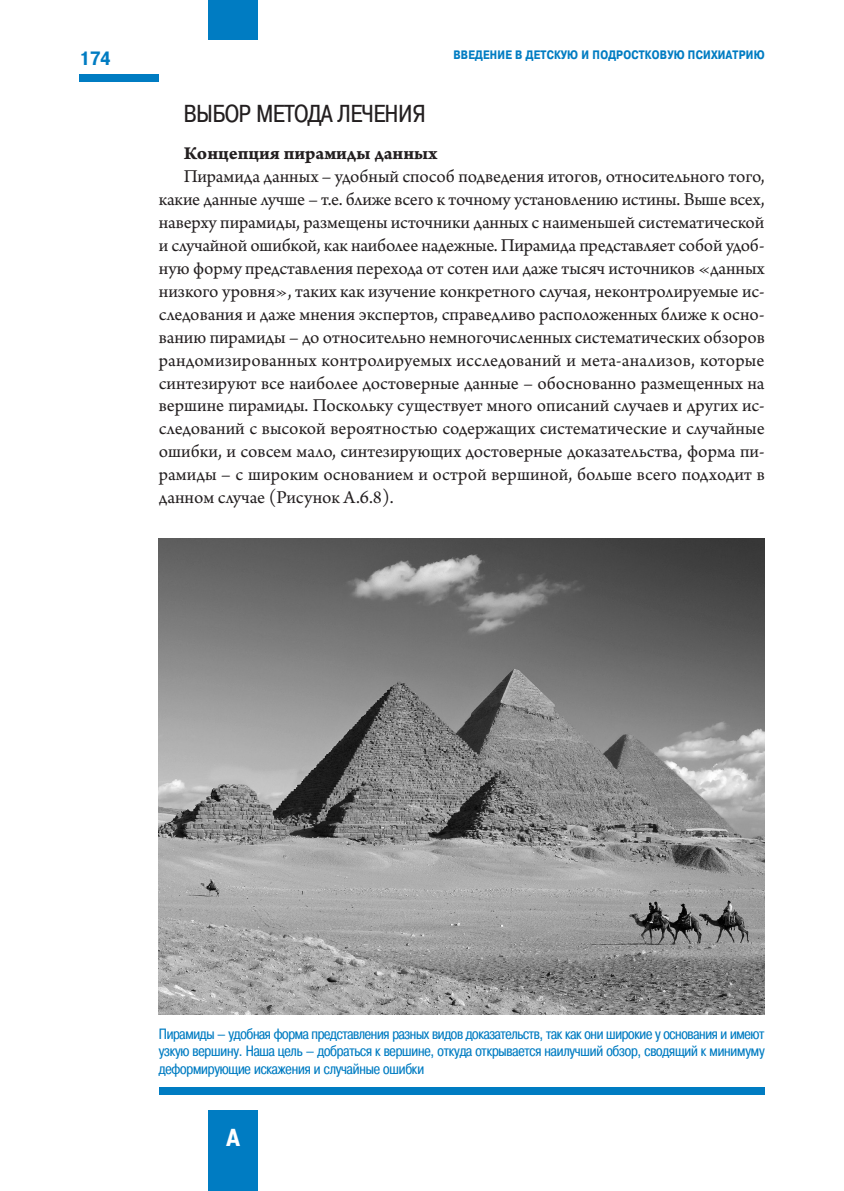
<style>
.page{position:relative;width:844px;height:1191px;background:#fff}
.page>*{position:absolute;margin:0;border:0;box-sizing:border-box;transform-origin:0 0}
.Head-1{font:24.5px "Pragmatica Cond C";color:#231f20}
.t1{font:700 24.5px "Pragmatica Cond C";color:#fff}
.t2{font:700 19.25px "Pragmatica Cond C";color:#007cc2}
.Main{font:19.07px/22.9px "Arno Pro";color:#231f20;text-align:justify}
.Head2{font:19.07px "Arno Pro Bold Caption";color:#231f20}
.Citata{font:14.88px/17.7px "Pragmatica Cond C";letter-spacing:-.01em;color:#007cc2;text-align:justify}
.t3{font:700 12.25px "Pragmatica Cond C";letter-spacing:.02em;color:#007cc2}
</style>
<div class="page">
<div style="left:79px;top:74px;width:80px;height:8px;background:#007cc2"></div>
<div style="left:208px;top:0;width:50px;height:40px;background:#007cc2"></div>
<div style="left:208px;top:1110px;width:50px;height:81px;background:#007cc2"></div>
<img style="left:158px;top:538px;width:606px;height:476px">
<div style="left:159px;top:1087px;width:605px;height:8px;background:#007cc2"></div>
<p class="t2" style="left:79px;top:47px;width:33px">174</p>
<p class="t3" style="left:453px;top:48px;width:312px">ВВЕДЕНИЕ В ДЕТСКУЮ И ПОДРОСТКОВУЮ ПСИХИАТРИЮ</p>
<p class="Head-1" style="left:184px;top:100px;width:243px">ВЫБОР МЕТОДА ЛЕЧЕНИЯ</p>
<p class="Head2" style="left:184px;top:142px;width:255px">Концепция пирамиды данных</p>
<p class="Main" style="left:159px;top:166px;width:607px;text-indent:25px">Пирамида данных – удобный способ подведения итогов, относительного того, какие данные лучше – т.е. ближе всего к точному установлению истины. Выше всех, наверху пирамиды, размещены источники данных с наименьшей систематической и случайной ошибкой, как наиболее надежные. Пирамида представляет собой удоб&shy;ную форму представления перехода от сотен или даже тысяч источников «данных низкого уровня», таких как изучение конкретного случая, неконтролируемые ис&shy;следования и даже мнения экспертов, справедливо расположенных ближе к осно&shy;ванию пирамиды – до относительно немногочисленных систематических обзоров рандомизированных контролируемых исследований и мета-анализов, которые синтезируют все наиболее достоверные данные – обоснованно размещенных на вершине пирамиды. Поскольку существует много описаний случаев и других ис&shy;следований с высокой вероятностью содержащих систематические и случайные ошибки, и совсем мало, синтезирующих достоверные доказательства, форма пи&shy;рамиды – с широким основанием и острой вершиной, больше всего подходит в данном случае (Рисунок А.6.8).</p>
<p class="Citata" style="left:159px;top:1024px;width:607px">Пирамиды – удобная форма представления разных видов доказательств, так как они широкие у основания и имеют узкую вершину. Наша цель – добраться к вершине, откуда открывается наилучший обзор, сводящий к минимуму деформирующие искажения и случайные ошибки</p>
<p class="t1" style="left:227px;top:1123px;width:14px">А</p>
</div>
